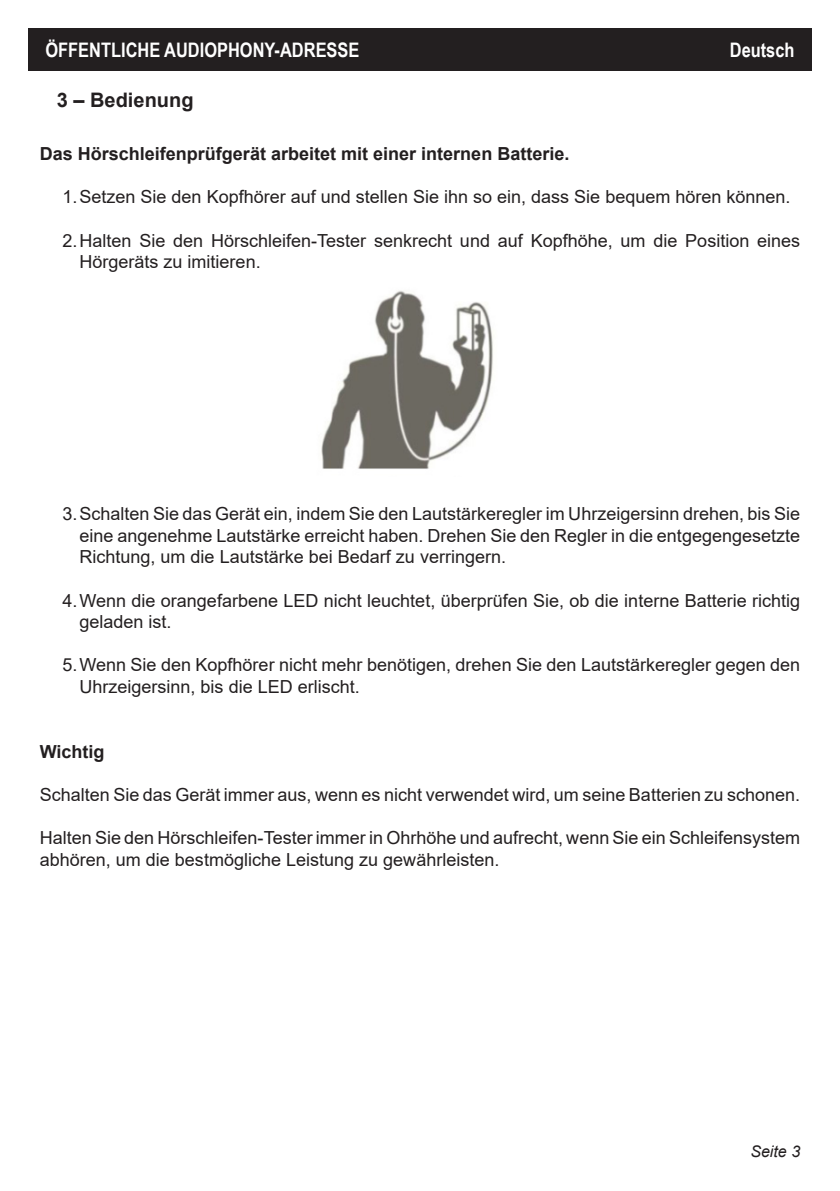
<style>
.page{position:relative;width:840px;height:1191px;background:#fff}
.page>*{position:absolute;margin:0;border:0;box-sizing:border-box;transform-origin:0 0}
.t1{font:700 20px "Arial Narrow";color:#fff}
.Gros_Titre{font:700 20px "Arial";color:#231f20}
.t2{font:18px/21.6px "Arial";color:#231f20}
.t3{font:700 18px "Arial";color:#231f20}
.t4{font:italic 16px "Arial";color:#231f20}
</style>
<div class="page">
<div style="left:28px;top:28px;width:783px;height:43px;background:#231f20"></div>
<img style="left:321px;top:290px;width:172px;height:179px">
<p class="t1" style="left:45px;top:35px;width:315px">ÖFFENTLICHE AUDIOPHONY-ADRESSE</p>
<p class="t1" style="left:729px;top:35px;width:66px">Deutsch</p>
<p class="Gros_Titre" style="left:57px;top:85px;width:138px">3 – Bedienung</p>
<p class="t3" style="left:40px;top:141px;width:531px">Das Hörschleifenprüfgerät arbeitet mit einer internen Batterie.</p>
<p class="t2" style="left:62px;top:186px;width:729px">1.Setzen Sie den Kopfhörer auf und stellen Sie ihn so ein, dass Sie bequem hören können.</p>
<p class="t2" style="left:79px;top:229px;width:722px;text-indent:-17px">2.Halten Sie den Hörschleifen-Tester senkrecht und auf Kopfhöhe, um die Position eines<br>Hörgeräts zu imitieren.</p>
<p class="t2" style="left:79px;top:503px;width:721px;text-align:justify;text-indent:-17px">3.Schalten Sie das Gerät ein, indem Sie den Lautstärkeregler im Uhrzeigersinn drehen, bis Sie eine angenehme Lautstärke erreicht haben. Drehen Sie den Regler in die entgegengesetzte Richtung, um die Lautstärke bei Bedarf zu verringern.</p>
<p class="t2" style="left:79px;top:589px;width:721px;text-indent:-17px">4.Wenn die orangefarbene LED nicht leuchtet, überprüfen Sie, ob die interne Batterie richtig geladen ist.</p>
<p class="t2" style="left:79px;top:654px;width:721px;text-indent:-17px">5.Wenn Sie den Kopfhörer nicht mehr benötigen, drehen Sie den Lautstärkeregler gegen den<br>Uhrzeigersinn, bis die LED erlischt.</p>
<p class="t3" style="left:40px;top:739px;width:66px">Wichtig</p>
<p class="t2" style="left:40px;top:784px;width:761px">Schalten Sie das Gerät immer aus, wenn es nicht verwendet wird, um seine Batterien zu schonen.</p>
<p class="t2" style="left:40px;top:827px;width:761px">Halten Sie den Hörschleifen-Tester immer in Ohrhöhe und aufrecht, wenn Sie ein Schleifensystem abhören, um die bestmögliche Leistung zu gewährleisten.</p>
<p class="t4" style="left:750px;top:1141px;width:51px">Seite 3</p>
</div>
